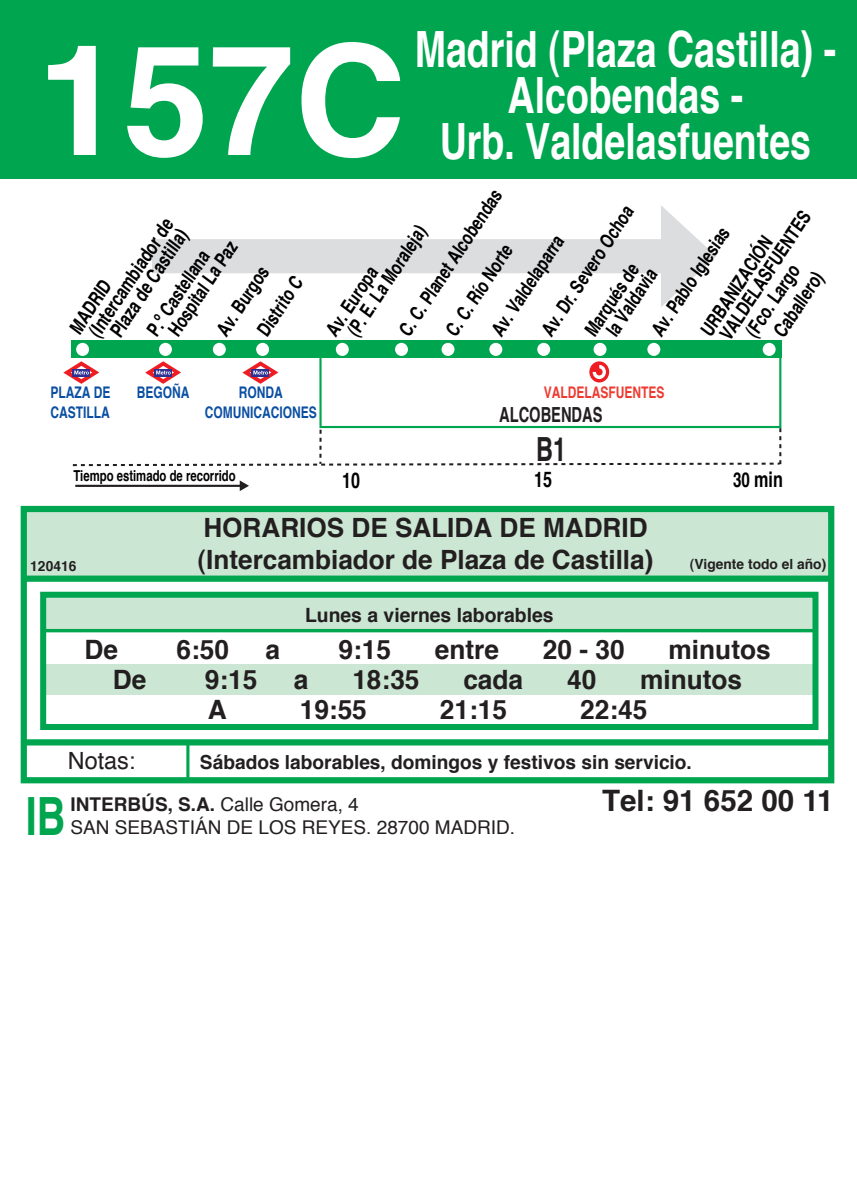
<style>
.page{position:relative;width:857px;height:1191px;background:#fff}
.page>*{position:absolute;margin:0;border:0;box-sizing:border-box;transform-origin:0 0}
.t1{font:700 154px "Helvetica";color:#fff}
.t2{font:700 52.8px "Helvetica";color:#00a54f;scale:.75 1}
.t3{font:700 50px/46px "Helvetica";color:#fff;text-align:center;scale:.75 1}
.t4{font:700 33.2px "Helvetica";color:#231f20;scale:.7 1}
.t5{font:700 29.6px "Helvetica";color:#231f20}
.t6{font:700 26.6px/31.8px "Helvetica";color:#231f20}
.t7{font:23.8px "Helvetica";color:#231f20}
.t8{font:700 21.6px "Helvetica";color:#000;scale:.75 1}
.t9{font:700 20.8px "Helvetica";color:#231f20;scale:.7 1}
.t10{font:700 19.8px/18.2px "Helvetica";color:#000;text-align:center;scale:.77 1}
.t11{font:700 19.6px "Helvetica";color:#231f20}
.t12{font:700 19.4px/18px "Helvetica";color:#000;scale:.77 1}
.t13{font:700 19.4px "Helvetica";color:#231f20}
.t14{font:19px/22.8px "Helvetica";color:#231f20}
.t15{font:700 16px/19.2px "Helvetica";color:#0a4fa2;scale:.75 1}
.t16{font:700 16px "Helvetica";color:#ee3b32;scale:.75 1}
.t17{font:700 15px "Helvetica";color:#000;scale:.75 1}
.t18{font:700 14px "Helvetica";color:#231f20}
.s1{font-size:20.4px}
.s2{font-weight:700}
</style>
<div class="page">
<div style="left:0;top:0;width:856px;height:178px;background:#00a54f"></div>
<div style="left:24px;top:510px;width:806px;height:68px;background:#cbe6d3"></div>
<div style="left:24px;top:575px;width:805px;height:7px;background:#00a54f"></div>
<hr style="left:186px;top:742px;width:3px;height:37px;background:#00a54f">
<div style="left:21px;top:506px;width:812px;height:277px;border:6px solid #00a54f"></div>
<div style="left:24px;top:739px;width:806px;height:6px;background:#00a54f"></div>
<div style="left:43px;top:664px;width:772px;height:31px;background:#cbe6d3"></div>
<div style="left:45px;top:596px;width:770px;height:34px;background:#cbe6d3"></div>
<hr style="left:46px;top:629px;width:768px;height:3px;background:#00a54f">
<div style="left:40px;top:592px;width:778px;height:138px;border:6px solid #00a54f"></div>
<svg style="left:152px;top:205px;width:563px;height:102px"></svg>
<div style="left:71px;top:340px;width:710px;height:18px;background:#00a54f"></div>
<div style="left:76px;top:343px;width:13px;height:13px;background:#fff;border-radius:50%"></div>
<hr style="left:75px;top:485px;width:166px;height:2px;background:#231f20">
<svg style="left:239px;top:480px;width:10px;height:11px"></svg>
<div style="left:159px;top:343px;width:13px;height:13px;background:#fff;border-radius:50%"></div>
<svg style="left:72px;top:426px;width:710px;height:41px"></svg>
<div style="left:213px;top:343px;width:13px;height:13px;background:#fff;border-radius:50%"></div>
<hr style="left:320px;top:426px;width:460px;height:2px;background:#00a54f">
<hr style="left:319px;top:356px;width:2px;height:72px;background:#00a54f">
<div style="left:395px;top:343px;width:13px;height:13px;background:#fff;border-radius:50%"></div>
<div style="left:635px;top:294px;width:13px;height:14px;background:#fff;border-radius:50%"></div>
<div style="left:593px;top:343px;width:13px;height:13px;background:#fff;border-radius:50%"></div>
<hr style="left:778px;top:357px;width:3px;height:71px;background:#00a54f">
<div style="left:335px;top:343px;width:13px;height:13px;background:#fff;border-radius:50%"></div>
<div style="left:441px;top:343px;width:13px;height:13px;background:#fff;border-radius:50%"></div>
<div style="left:489px;top:343px;width:13px;height:13px;background:#fff;border-radius:50%"></div>
<div style="left:537px;top:343px;width:13px;height:13px;background:#fff;border-radius:50%"></div>
<div style="left:647px;top:343px;width:13px;height:13px;background:#fff;border-radius:50%"></div>
<div style="left:762px;top:343px;width:13px;height:13px;background:#fff;border-radius:50%"></div>
<div style="left:256px;top:343px;width:13px;height:13px;background:#fff;border-radius:50%"></div>
<svg style="left:63px;top:361px;width:36px;height:23px"></svg>
<svg style="left:145px;top:361px;width:36px;height:23px"></svg>
<svg style="left:589px;top:361px;width:20px;height:21px"></svg>
<svg style="left:242px;top:361px;width:36px;height:23px"></svg>
<h1 class="t1" style="left:37px;top:-24px;width:370px">157C</h1>
<h3 class="t3" style="left:414px;top:27px;width:563px">Madrid (Plaza Castilla) -<br>Alcobendas -<br>Urb. Valdelasfuentes</h3>
<p class="t10" style="left:86px;top:331px;width:180px;rotate:-57deg">(Intercambiador de<br>Plaza de Castilla)</p>
<p class="t12" style="left:150px;top:320px;width:144px;text-indent:-11px;rotate:-57deg">P.º Castellana<br>Hospital La Paz</p>
<p class="t12" style="left:213px;top:330px;width:104px;rotate:-57deg">Av. Burgos</p>
<p class="t12" style="left:254px;top:330px;width:88px;rotate:-57deg">Distrito C</p>
<p class="t12" style="left:67px;top:327px;width:79px;rotate:-57deg">MADRID</p>
<p class="t12" style="left:401px;top:302px;width:190px;line-height:39px;text-indent:-26px;rotate:-57deg">C. C. Planet Alcobendas<br>C. C. Río Norte</p>
<p class="t12" style="left:493px;top:300px;width:198px;line-height:42px;text-indent:-27px;rotate:-57deg">Av. Valdelaparra<br>Av. Dr. Severo Ochoa</p>
<p class="t12" style="left:701px;top:324px;width:196px;text-indent:-7px;rotate:-57deg">URBANIZACIÓN<br>VALDELASFUENTES</p>
<p class="t12" style="left:329px;top:320px;width:168px;text-indent:-11px;rotate:-57deg">Av. Europa<br>(P. E. La Moraleja)</p>
<p class="t12" style="left:648px;top:330px;width:165px;rotate:-57deg">Av. Pablo Iglesias</p>
<p class="t12" style="left:581px;top:329px;width:108px;rotate:-57deg">Marqués de</p>
<p class="t12" style="left:602px;top:330px;width:101px;rotate:-57deg">la Valdavia</p>
<p class="t10" style="left:748px;top:316px;width:98px;line-height:23.8px;text-align:left;text-indent:-15px;rotate:-57deg">(Fco. Largo<br>Caballero)</p>
<p class="t15" style="left:50px;top:383px;width:81px">PLAZA DE<br>CASTILLA</p>
<p class="t15" style="left:137px;top:383px;width:72px">BEGOÑA</p>
<p class="t15" style="left:205px;top:383px;width:151px;text-align:center">RONDA<br>COMUNICACIONES</p>
<p class="t16" style="left:543px;top:379px;width:162px">VALDELASFUENTES</p>
<p class="t9" style="left:499px;top:398px;width:149px">ALCOBENDAS</p>
<h3 class="t4" style="left:536px;top:423px;width:44px">B1</h3>
<p class="t17" style="left:73px;top:464px;width:218px">Tiempo estimado de recorrido</p>
<p class="t8" style="left:732px;top:462px;width:68px"><span class="s1">30</span> min</p>
<p class="t8" style="left:534px;top:462px;width:25px">15</p>
<p class="t8" style="left:342px;top:463px;width:25px">10</p>
<p class="t18" style="left:30px;top:555px;width:47px">120416</p>
<h3 class="t6" style="left:197px;top:512px;width:457px">HORARIOS DE SALIDA DE MADRID (Intercambiador de Plaza de Castilla)</h3>
<p class="t18" style="left:689px;top:552px;width:138px">(Vigente todo el año)</p>
<p class="t11" style="left:305px;top:599px;width:250px">Lunes a viernes laborables</p>
<h3 class="t6" style="left:84px;top:634px;width:35px">De</h3>
<h3 class="t6" style="left:176px;top:634px;width:54px">6:50</h3>
<h3 class="t6" style="left:265px;top:634px;width:16px">a</h3>
<h3 class="t6" style="left:338px;top:634px;width:54px">9:15</h3>
<h3 class="t6" style="left:434px;top:634px;width:66px">entre</h3>
<h3 class="t6" style="left:542px;top:634px;width:83px">20 - 30</h3>
<h3 class="t6" style="left:668px;top:634px;width:104px">minutos</h3>
<h3 class="t6" style="left:113px;top:664px;width:35px">De</h3>
<h3 class="t6" style="left:205px;top:664px;width:54px">9:15</h3>
<h3 class="t6" style="left:294px;top:664px;width:16px">a</h3>
<h3 class="t6" style="left:352px;top:664px;width:69px">18:35</h3>
<h3 class="t6" style="left:463px;top:664px;width:61px">cada</h3>
<h3 class="t6" style="left:566px;top:664px;width:31px">40</h3>
<h3 class="t6" style="left:639px;top:664px;width:104px">minutos</h3>
<h3 class="t6" style="left:208px;top:694px;width:20px">A</h3>
<h3 class="t6" style="left:299px;top:694px;width:69px">19:55</h3>
<h3 class="t6" style="left:439px;top:694px;width:69px">21:15</h3>
<h3 class="t6" style="left:580px;top:694px;width:69px">22:45</h3>
<p class="t7" style="left:68px;top:742px;width:69px">Notas:</p>
<p class="t13" style="left:200px;top:746px;width:493px">Sábados laborables, domingos y festivos sin servicio.</p>
<p class="t14" style="left:71px;top:793px;width:446px"><span class="s2">INTERBÚS, S.A.</span> Calle Gomera, 4<br>SAN SEBASTIÁN DE LOS REYES. 28700 MADRID.</p>
<h3 class="t5" style="left:601px;top:776px;width:233px">Tel: 91 652 00 11</h3>
<h2 class="t2" style="left:26px;top:774px;width:54px">IB</h2>
</div>
